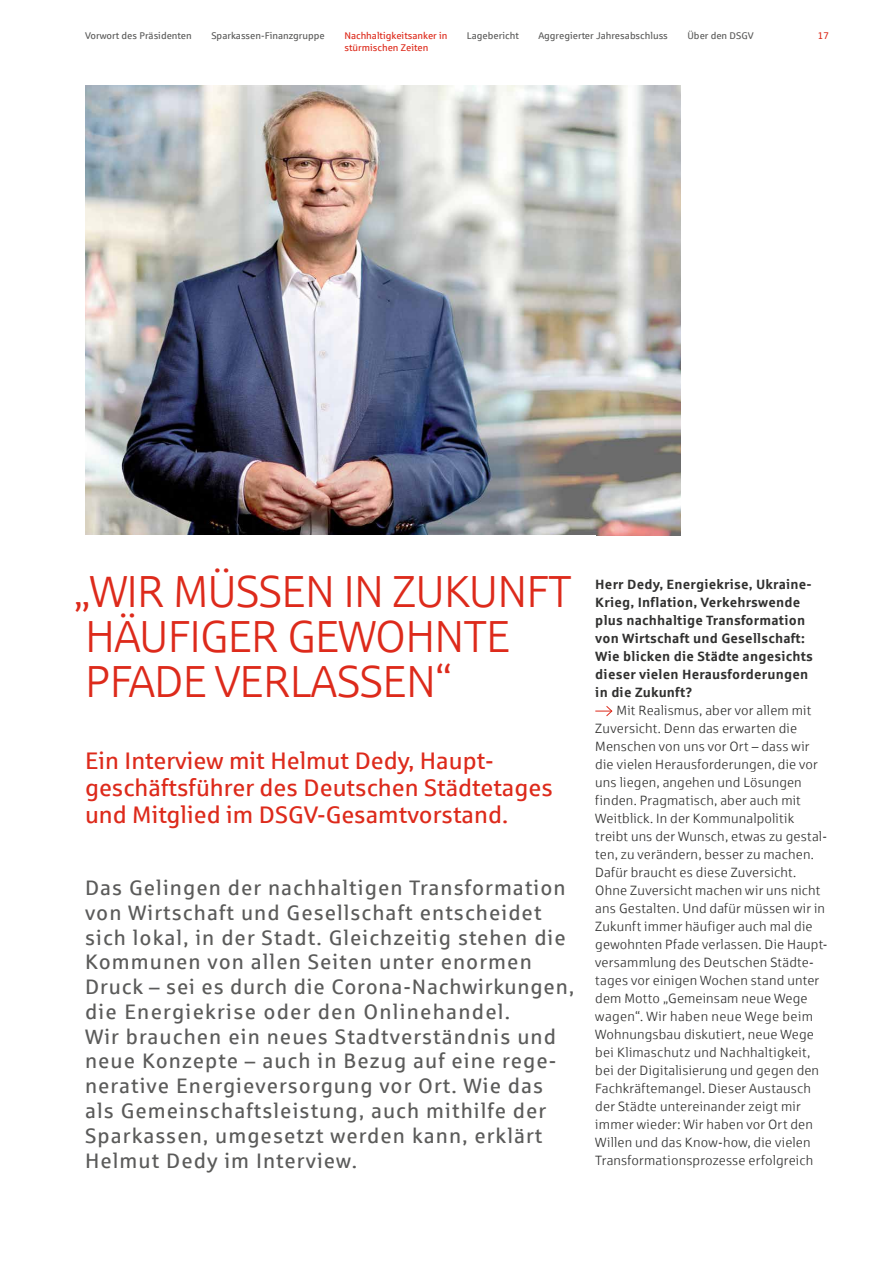
<style>
.page{position:relative;width:893px;height:1263px;background:#fff}
.page>*{position:absolute;margin:0;border:0;box-sizing:border-box;transform-origin:0 0}
.t1{font:45px/45px "Sparkasse Lt";letter-spacing:-.02em;color:#dd2a1b}
.t2{font:24px/27px "Sparkasse Rg";color:#dd2a1b}
.t3{font:21px/24.8px "Sparkasse Rg";letter-spacing:.05em;color:#5b5b5a}
.t4{font:13.5px/18px "Sparkasse Lt";letter-spacing:.01em;color:#313130}
.t5{font:700 13.5px/18px "Sparkasse Rg";letter-spacing:.015em;color:#313130}
.t6{font:9.75px "Sparkasse Rg";color:#5b5b5a}
.t7{font:9.75px "Sparkasse Rg";color:#dd2a1b}
</style>
<div class="page">
<img style="left:85px;top:85px;width:595px;height:450px">
<svg style="left:595px;top:706px;width:18px;height:11px"></svg>
<p class="t6" style="left:85px;top:30px;width:108px">Vorwort des Präsidenten</p>
<p class="t6" style="left:211px;top:30px;width:115px">Sparkassen-Finanzgruppe</p>
<p class="t7" style="left:344px;top:30px;width:105px">Nachhaltigkeitsanker in</p>
<p class="t6" style="left:467px;top:30px;width:53px">Lagebericht</p>
<p class="t6" style="left:538px;top:30px;width:131px">Aggregierter Jahresabschluss</p>
<p class="t6" style="left:687px;top:30px;width:68px">Über den DSGV</p>
<p class="t7" style="left:818px;top:30px;width:13px">17</p>
<p class="t7" style="left:344px;top:42px;width:85px">stürmischen Zeiten</p>
<h1 class="t1" style="left:73px;top:568px;width:500px">„WIR MÜSSEN IN ZUKUNFT<br>HÄUFIGER GEWOHNTE<br>PFADE VERLASSEN“</h1>
<h2 class="t2" style="left:85px;top:747px;width:469px">Ein Interview mit Helmut Dedy, Haupt&shy;geschäftsführer des Deutschen Städtetages und Mitglied im DSGV-Gesamtvorstand.</h2>
<p class="t3" style="left:85px;top:875px;width:490px">Das Gelingen der nachhaltigen Transformation von Wirtschaft und Gesellschaft entscheidet sich lokal, in der Stadt. Gleichzeitig stehen die Kommunen von allen Seiten unter enormen Druck – sei es durch die Corona-Nachwirkungen, die Energiekrise oder den Onlinehandel.<br>Wir brauchen ein neues Stadtverständnis und neue Konzepte – auch in Bezug auf eine rege&shy;nerative Energieversorgung vor Ort. Wie das als Gemeinschaftsleistung, auch mithilfe der Sparkassen, umgesetzt werden kann, erklärt Helmut Dedy im Interview.</p>
<p class="t5" style="left:595px;top:575px;width:219px">Herr Dedy, Energiekrise, Ukraine-<br>Krieg, Inflation, Verkehrswende plus nachhaltige Transformation von Wirtschaft und Gesellschaft:<br>Wie blicken die Städte angesichts dieser vielen Herausforderungen in die Zukunft?</p>
<p class="t4" style="left:595px;top:701px;width:234px;text-indent:21px">Mit Realismus, aber vor allem mit Zuversicht. Denn das erwarten die Menschen von uns vor Ort – dass wir die vielen Herausforderungen, die vor uns liegen, angehen und Lösungen finden. Pragmatisch, aber auch mit Weitblick. In der Kommunalpolitik treibt uns der Wunsch, etwas zu gestal&shy;ten, zu verändern, besser zu machen.<br>Dafür braucht es diese Zuversicht.<br>Ohne Zuversicht machen wir uns nicht ans Gestalten. Und dafür müssen wir in Zukunft immer häufiger auch mal die gewohnten Pfade verlassen. Die Haupt&shy;versammlung des Deutschen Städte&shy;tages vor einigen Wochen stand unter dem Motto „Gemeinsam neue Wege wagen“. Wir haben neue Wege beim Wohnungsbau diskutiert, neue Wege bei Klimaschutz und Nachhaltigkeit, bei der Digitalisierung und gegen den Fachkräftemangel. Dieser Austausch der Städte untereinander zeigt mir immer wieder: Wir haben vor Ort den Willen und das Know-how, die vielen Transformationsprozesse erfolgreich</p>
</div>
